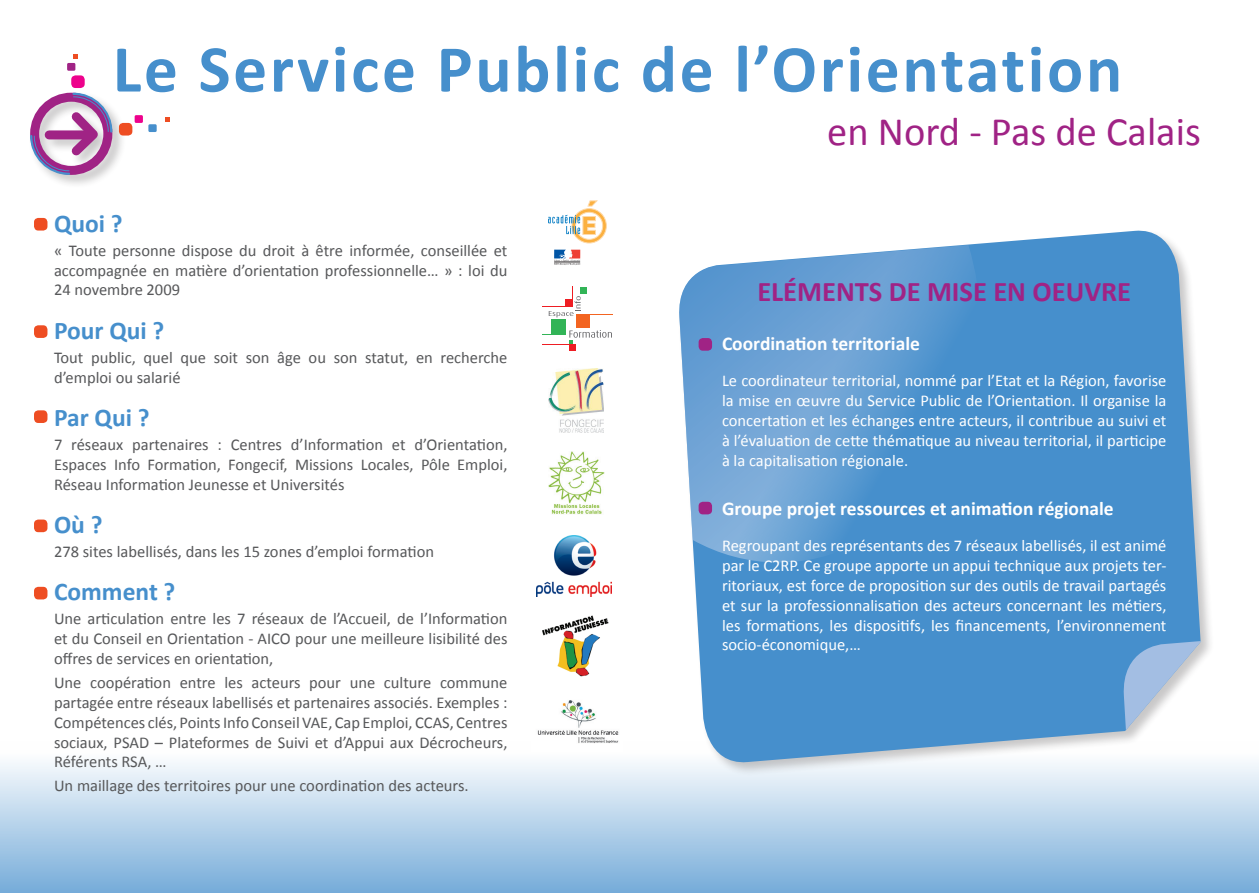
<style>
.page{position:relative;width:1259px;height:893px;background:#fff}
.page>*{position:absolute;margin:0;border:0;box-sizing:border-box;transform-origin:0 0}
.t1{font:700 67.5px "Calibri";letter-spacing:.04em;color:#468fcc}
.t2{font:40.5px "Calibri";color:#a02385}
.t3{font:700 28.5px "Calibri";color:#a02385}
.t4{font:700 25.5px "Calibri";color:#468fcc}
.t5{font:700 19.5px "Calibri";color:#fff}
.t6{font:16.5px/19.8px "Calibri";color:#57585a;text-align:justify}
.t7{font:16.5px/19.8px "Calibri";color:#fff;text-align:justify}
</style>
<div class="page">
<div style="left:0;top:741px;width:1259px;height:152px;background:linear-gradient(to bottom,#fff,#77acd9)"></div>
<div style="left:28px;top:91px;width:98px;height:98px;background:#231f20;opacity:.25"></div>
<svg style="left:29px;top:92px;width:84px;height:84px"></svg>
<div style="left:119px;top:123px;width:13px;height:13px;background:#ee4d22;border-radius:4px"></div>
<div style="left:135px;top:115px;width:8px;height:8px;background:#ed028c;border-radius:2px"></div>
<div style="left:71px;top:75px;width:14px;height:13px;background:#ed028c;border-radius:4px"></div>
<div style="left:67px;top:63px;width:8px;height:8px;background:#a02385;border-radius:2px"></div>
<div style="left:148px;top:124px;width:9px;height:8px;background:#468fcc;border-radius:2px"></div>
<svg style="left:73px;top:54px;width:5px;height:4px"></svg>
<svg style="left:165px;top:117px;width:5px;height:4px"></svg>
<div style="left:34px;top:218px;width:13px;height:13px;background:#ee4d22;border-radius:4px"></div>
<div style="left:34px;top:325px;width:13px;height:13px;background:#ee4d22;border-radius:4px"></div>
<div style="left:34px;top:410px;width:13px;height:13px;background:#ee4d22;border-radius:4px"></div>
<div style="left:34px;top:520px;width:13px;height:12px;background:#ee4d22;border-radius:4px"></div>
<div style="left:34px;top:587px;width:13px;height:12px;background:#ee4d22;border-radius:4px"></div>
<svg style="left:548px;top:201px;width:58px;height:43px"></svg>
<svg style="left:554px;top:250px;width:26px;height:15px"></svg>
<hr style="left:576px;top:314px;width:36px;height:1px;background:#f36421">
<hr style="left:542px;top:307px;width:31px;height:1px;background:#ee1d23">
<svg style="left:549px;top:287px;width:32px;height:30px"></svg>
<div style="left:576px;top:314px;width:14px;height:14px;background:#f36421"></div>
<div style="left:565px;top:299px;width:8px;height:8px;background:#ee1d23"></div>
<svg style="left:542px;top:330px;width:70px;height:21px"></svg>
<div style="left:551px;top:320px;width:15px;height:15px;background:#32b457"></div>
<div style="left:580px;top:287px;width:7px;height:6px;background:#32b457"></div>
<img style="left:548px;top:368px;width:55px;height:64px">
<img style="left:549px;top:452px;width:55px;height:62px">
<img style="left:536px;top:536px;width:75px;height:60px">
<img style="left:542px;top:616px;width:67px;height:60px">
<img style="left:531px;top:700px;width:91px;height:51px">
<div style="left:677px;top:228px;width:537px;height:548px;background:#231f20;opacity:.25"></div>
<svg style="left:676px;top:228px;width:524px;height:537px;background:#609ed2"></svg>
<svg style="left:678px;top:245px;width:302px;height:317px;background:#6aa2d4"></svg>
<svg style="left:1121px;top:641px;width:80px;height:89px"></svg>
<div style="left:698px;top:338px;width:14px;height:13px;background:#a02385;border-radius:4px"></div>
<div style="left:698px;top:502px;width:14px;height:12px;background:#a02385;border-radius:4px"></div>
<h1 class="t1" style="left:113px;top:27px;width:1011px">Le Service Public de l’Orientation</h1>
<h2 class="t2" style="left:827px;top:106px;width:375px">en Nord - Pas de Calais</h2>
<h3 class="t4" style="left:54px;top:207px;width:70px">Quoi ?</h3>
<p class="t6" style="left:54px;top:240px;width:455px">« Toute personne dispose du droit à être informée, conseillée et accompagnée en matière d’orientation professionnelle… » : loi du 24 novembre 2009</p>
<h3 class="t4" style="left:54px;top:314px;width:112px">Pour Qui ?</h3>
<p class="t6" style="left:54px;top:347px;width:455px">Tout public, quel que soit son âge ou son statut, en recherche d’emploi ou salarié</p>
<h3 class="t4" style="left:54px;top:402px;width:97px">Par Qui ?</h3>
<p class="t6" style="left:54px;top:434px;width:455px">7 réseaux partenaires : Centres d’Information et d’Orientation, Espaces Info Formation, Fongecif, Missions Locales, Pôle Emploi, Réseau Information Jeunesse et Universités</p>
<h3 class="t4" style="left:54px;top:509px;width:50px">Où ?</h3>
<p class="t6" style="left:54px;top:541px;width:381px">278 sites labellisés, dans les 15 zones d’emploi formation</p>
<h3 class="t4" style="left:54px;top:576px;width:123px">Comment ?</h3>
<p class="t6" style="left:54px;top:608px;width:455px">Une articulation entre les 7 réseaux de l’Accueil, de l’Information et du Conseil en Orientation - AICO pour une meilleure lisibilité des offres de services en orientation,</p>
<p class="t6" style="left:54px;top:672px;width:455px">Une coopération entre les acteurs pour une culture commune partagée entre réseaux labellisés et partenaires associés. Exemples :<br>Compétences clés, Points Info Conseil VAE, Cap Emploi, CCAS, Centres sociaux, PSAD – Plateformes de Suivi et d’Appui aux Décrocheurs, Référents RSA, …</p>
<p class="t6" style="left:54px;top:775px;width:416px">Un maillage des territoires pour une coordination des acteurs.</p>
<h3 class="t3" style="left:757px;top:274px;width:375px">ELÉMENTS DE MISE EN OEUVRE</h3>
<p class="t5" style="left:722px;top:331px;width:199px">Coordination territoriale</p>
<p class="t7" style="left:722px;top:370px;width:446px">Le coordinateur territorial, nommé par l’Etat et la Région, favorise la mise en œuvre du Service Public de l’Orientation. Il organise la concertation et les échanges entre acteurs, il contribue au suivi et à l’évaluation de cette thématique au niveau territorial, il participe à la capitalisation régionale.</p>
<p class="t5" style="left:722px;top:496px;width:393px">Groupe projet ressources et animation régionale</p>
<p class="t7" style="left:722px;top:535px;width:446px">Regroupant des représentants des 7 réseaux labellisés, il est animé par le C2RP. Ce groupe apporte un appui technique aux projets ter&shy;ritoriaux, est force de proposition sur des outils de travail partagés et sur la professionnalisation des acteurs concernant les métiers, les formations, les dispositifs, les financements, l’environnement socio-économique,…</p>
</div>
